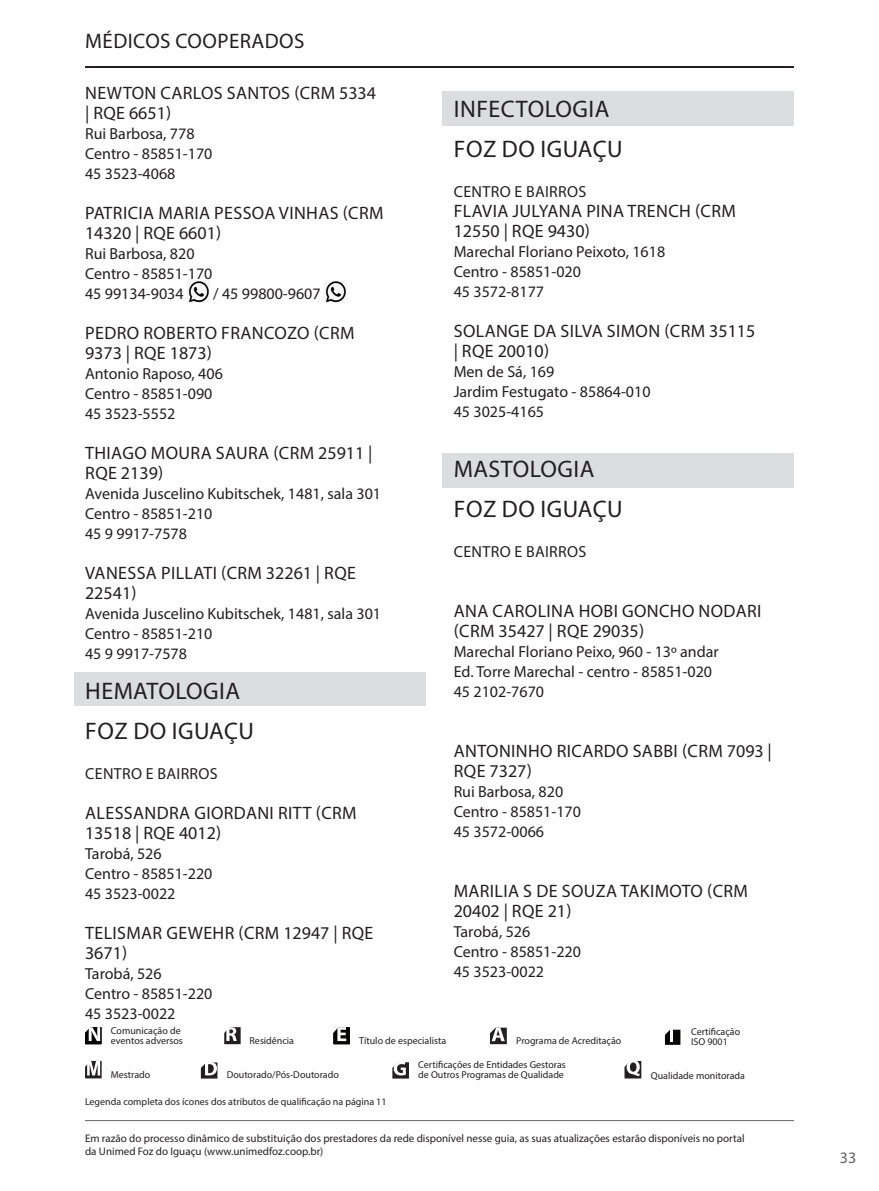
<style>
.page{position:relative;width:879px;height:1191px;background:#fff}
.page>*{position:absolute;margin:0;border:0;box-sizing:border-box;transform-origin:0 0}
.t1{font:24px/40px "Myriad Pro";letter-spacing:.02em;color:#231f20}
.t2{font:21px "Myriad Pro";letter-spacing:.02em;color:#231f20}
.t3{font:18px/20px "Myriad Pro";letter-spacing:.02em;color:#231f20}
.t4{font:16px/20px "Myriad Pro";color:#231f20}
.t5{font:16px "Myriad Pro";letter-spacing:.02em;color:#231f20}
.t6{font:16px "Myriad Pro";color:#636366}
.t7{font:11px/13.2px "Myriad Pro";color:#231f20}
.t8{font:10px/10px "Myriad Pro";color:#231f20}
</style>
<div class="page">
<div style="left:442px;top:92px;width:352px;height:34px;background:#dcdddf"></div>
<div style="left:442px;top:454px;width:352px;height:34px;background:#dcdddf"></div>
<div style="left:74px;top:672px;width:351px;height:33px;background:#dcdddf"></div>
<hr style="left:85px;top:66px;width:709px;height:2px;background:#231f20">
<img style="left:187px;top:281px;width:23px;height:21px">
<img style="left:324px;top:281px;width:23px;height:21px">
<hr style="left:85px;top:1120px;width:709px;height:1px;background:#636366">
<svg style="left:224px;top:1027px;width:17px;height:17px"></svg>
<svg style="left:333px;top:1027px;width:17px;height:17px"></svg>
<svg style="left:392px;top:1062px;width:17px;height:16px"></svg>
<svg style="left:201px;top:1062px;width:16px;height:16px"></svg>
<svg style="left:490px;top:1027px;width:17px;height:17px"></svg>
<svg style="left:624px;top:1061px;width:17px;height:17px"></svg>
<svg style="left:85px;top:1027px;width:16px;height:17px"></svg>
<svg style="left:665px;top:1029px;width:15px;height:15px"></svg>
<svg style="left:85px;top:1060px;width:17px;height:18px"></svg>
<h2 class="t2" style="left:85px;top:28px;width:221px">MÉDICOS COOPERADOS</h2>
<p class="t3" style="left:85px;top:82px;width:292px">NEWTON CARLOS SANTOS (CRM 5334 | RQE 6651)</p>
<p class="t4" style="left:85px;top:123px;width:129px">Rui Barbosa, 778<br>Centro - 85851-170<br>45 3523-4068</p>
<p class="t3" style="left:85px;top:202px;width:300px">PATRICIA MARIA PESSOA VINHAS (CRM<br>14320 | RQE 6601)</p>
<p class="t4" style="left:85px;top:243px;width:129px">Rui Barbosa, 820<br>Centro - 85851-170<br>45 99134-9034</p>
<p class="t4" style="left:213px;top:283px;width:109px">/ 45 99800-9607</p>
<p class="t3" style="left:85px;top:322px;width:271px">PEDRO ROBERTO FRANCOZO (CRM<br>9373 | RQE 1873)</p>
<p class="t4" style="left:85px;top:363px;width:139px">Antonio Raposo, 406<br>Centro - 85851-090<br>45 3523-5552</p>
<p class="t3" style="left:85px;top:442px;width:289px">THIAGO MOURA SAURA (CRM 25911 |<br>RQE 2139)</p>
<p class="t4" style="left:85px;top:483px;width:297px">Avenida Juscelino Kubitschek, 1481, sala 301<br>Centro - 85851-210<br>45 9 9917-7578</p>
<p class="t3" style="left:85px;top:562px;width:272px">VANESSA PILLATI (CRM 32261 | RQE<br>22541)</p>
<p class="t4" style="left:85px;top:603px;width:297px">Avenida Juscelino Kubitschek, 1481, sala 301<br>Centro - 85851-210<br>45 9 9917-7578</p>
<h1 class="t1" style="left:85px;top:670px;width:170px">HEMATOLOGIA<br>FOZ DO IGUAÇU</h1>
<p class="t5" style="left:85px;top:763px;width:134px">CENTRO E BAIRROS</p>
<p class="t3" style="left:85px;top:802px;width:273px">ALESSANDRA GIORDANI RITT (CRM<br>13518 | RQE 4012)</p>
<p class="t4" style="left:85px;top:843px;width:129px">Tarobá, 526<br>Centro - 85851-220<br>45 3523-0022</p>
<p class="t3" style="left:85px;top:922px;width:290px">TELISMAR GEWEHR (CRM 12947 | RQE<br>3671)</p>
<p class="t4" style="left:85px;top:963px;width:129px">Tarobá, 526<br>Centro - 85851-220<br>45 3523-0022</p>
<h1 class="t1" style="left:454px;top:89px;width:170px">INFECTOLOGIA<br>FOZ DO IGUAÇU</h1>
<p class="t5" style="left:454px;top:182px;width:134px">CENTRO E BAIRROS</p>
<p class="t3" style="left:454px;top:201px;width:284px">FLAVIA JULYANA PINA TRENCH (CRM<br>12550 | RQE 9430)</p>
<p class="t4" style="left:454px;top:241px;width:213px">Marechal Floriano Peixoto, 1618<br>Centro - 85851-020<br>45 3572-8177</p>
<p class="t3" style="left:454px;top:321px;width:303px">SOLANGE DA SILVA SIMON (CRM 35115 | RQE 20010)</p>
<p class="t4" style="left:454px;top:361px;width:198px">Men de Sá, 169<br>Jardim Festugato - 85864-010<br>45 3025-4165</p>
<h1 class="t1" style="left:454px;top:449px;width:170px">MASTOLOGIA<br>FOZ DO IGUAÇU</h1>
<p class="t5" style="left:454px;top:542px;width:134px">CENTRO E BAIRROS</p>
<p class="t3" style="left:454px;top:601px;width:309px">ANA CAROLINA HOBI GONCHO NODARI (CRM 35427 | RQE 29035)</p>
<p class="t4" style="left:454px;top:641px;width:267px">Marechal Floriano Peixo, 960 - 13º andar<br>Ed. Torre Marechal - centro - 85851-020<br>45 2102-7670</p>
<p class="t3" style="left:454px;top:741px;width:319px">ANTONINHO RICARDO SABBI (CRM 7093 |<br>RQE 7327)</p>
<p class="t4" style="left:454px;top:781px;width:129px">Rui Barbosa, 820<br>Centro - 85851-170<br>45 3572-0066</p>
<p class="t3" style="left:454px;top:881px;width:296px">MARILIA S DE SOUZA TAKIMOTO (CRM<br>20402 | RQE 21)</p>
<p class="t4" style="left:454px;top:921px;width:129px">Tarobá, 526<br>Centro - 85851-220<br>45 3523-0022</p>
<p class="t8" style="left:111px;top:1025px;width:73px">Comunicação de eventos adversos</p>
<p class="t8" style="left:691px;top:1026px;width:51px">Certificação<br>ISO 9001</p>
<p class="t8" style="left:111px;top:1069px;width:41px">Mestrado</p>
<p class="t8" style="left:249px;top:1035px;width:46px">Residência</p>
<p class="t8" style="left:359px;top:1035px;width:88px">Título de especialista</p>
<p class="t8" style="left:418px;top:1060px;width:149px">Certificações de Entidades Gestoras</p>
<p class="t8" style="left:227px;top:1069px;width:114px">Doutorado/Pós-Doutorado</p>
<p class="t8" style="left:418px;top:1070px;width:147px">de Outros Programas de Qualidade</p>
<p class="t8" style="left:516px;top:1035px;width:106px">Programa de Acreditação</p>
<p class="t8" style="left:651px;top:1070px;width:96px">Qualidade monitorada</p>
<p class="t8" style="left:85px;top:1096px;width:303px">Legenda completa dos ícones dos atributos de qualificação na página 11</p>
<p class="t7" style="left:85px;top:1131px;width:661px">Em razão do processo dinâmico de substituição dos prestadores da rede disponível nesse guia, as suas atualizações estarão disponíveis no portal da Unimed Foz do Iguaçu (www.unimedfoz.coop.br)</p>
<p class="t6" style="left:840px;top:1147px;width:18px">33</p>
</div>
